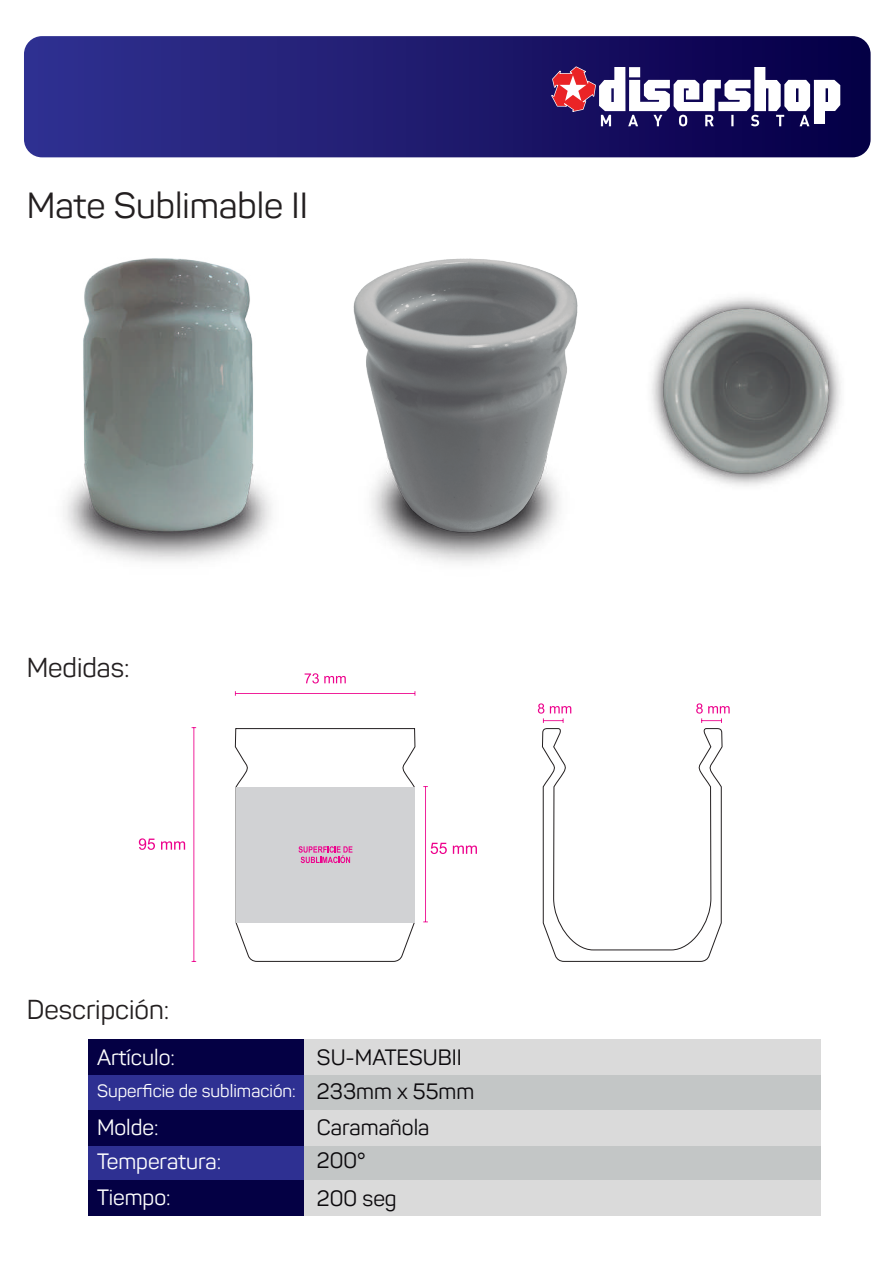
<style>
.page{position:relative;width:893px;height:1263px;background:#fff}
.page>*{position:absolute;margin:0;border:0;box-sizing:border-box;transform-origin:0 0}
.t1{font:35.85px "Sahar";color:#231f20}
.t2{font:27px "Sahar";color:#231f20}
.t3{font:21.9px/33.5px "Sahar";color:#0b090c}
.t4{font:21.9px/35.1px "Sahar";color:#fff}
.t5{font:17.7px "Sahar";color:#fff}
</style>
<div class="page">
<svg style="left:24px;top:36px;width:847px;height:121px;background:#201c71"></svg>
<svg style="left:548px;top:65px;width:292px;height:61px"></svg>
<img style="left:65px;top:258px;width:206px;height:304px">
<img style="left:651px;top:297px;width:190px;height:189px">
<img style="left:353px;top:258px;width:225px;height:305px">
<svg style="left:192px;top:727px;width:4px;height:235px"></svg>
<svg style="left:139px;top:838px;width:46px;height:12px"></svg>
<svg style="left:305px;top:673px;width:41px;height:10px"></svg>
<svg style="left:235px;top:691px;width:180px;height:5px"></svg>
<svg style="left:423px;top:786px;width:54px;height:136px"></svg>
<svg style="left:542px;top:707px;width:180px;height:255px"></svg>
<svg style="left:538px;top:703px;width:33px;height:20px"></svg>
<svg style="left:696px;top:703px;width:34px;height:20px"></svg>
<svg style="left:235px;top:728px;width:180px;height:234px"></svg>
<div style="left:88px;top:1145px;width:216px;height:36px;background:#2e3092"></div>
<div style="left:304px;top:1145px;width:517px;height:36px;background:#c3c6c6"></div>
<div style="left:88px;top:1110px;width:216px;height:35px;background:#040044"></div>
<div style="left:304px;top:1110px;width:517px;height:35px;background:#dadada"></div>
<div style="left:88px;top:1180px;width:216px;height:36px;background:#040044"></div>
<div style="left:304px;top:1180px;width:517px;height:36px;background:#dadada"></div>
<div style="left:88px;top:1074px;width:216px;height:36px;background:#2e3092"></div>
<div style="left:304px;top:1074px;width:517px;height:36px;background:#c3c6c6"></div>
<div style="left:88px;top:1039px;width:216px;height:35px;background:#040044"></div>
<div style="left:304px;top:1039px;width:517px;height:35px;background:#dadada"></div>
<h1 class="t1" style="left:27px;top:184px;width:283px">Mate Sublimable II</h1>
<p class="t2" style="left:27px;top:651px;width:105px">Medidas:</p>
<p class="t2" style="left:27px;top:993px;width:144px">Descripción:</p>
<p class="t4" style="left:97px;top:1040px;width:80px">Artículo:</p>
<p class="t3" style="left:317px;top:1041px;width:159px">SU-MATESUBII<br>233mm x 55mm</p>
<p class="t3" style="left:317px;top:1110px;width:114px">Caramañola<br>200°</p>
<p class="t3" style="left:317px;top:1181px;width:81px">200 seg</p>
<p class="t5" style="left:97px;top:1080px;width:200px">Superficie de sublimación:</p>
<p class="t4" style="left:97px;top:1109px;width:126px">Molde:<br>Temperatura:<br>Tiempo:</p>
</div>
